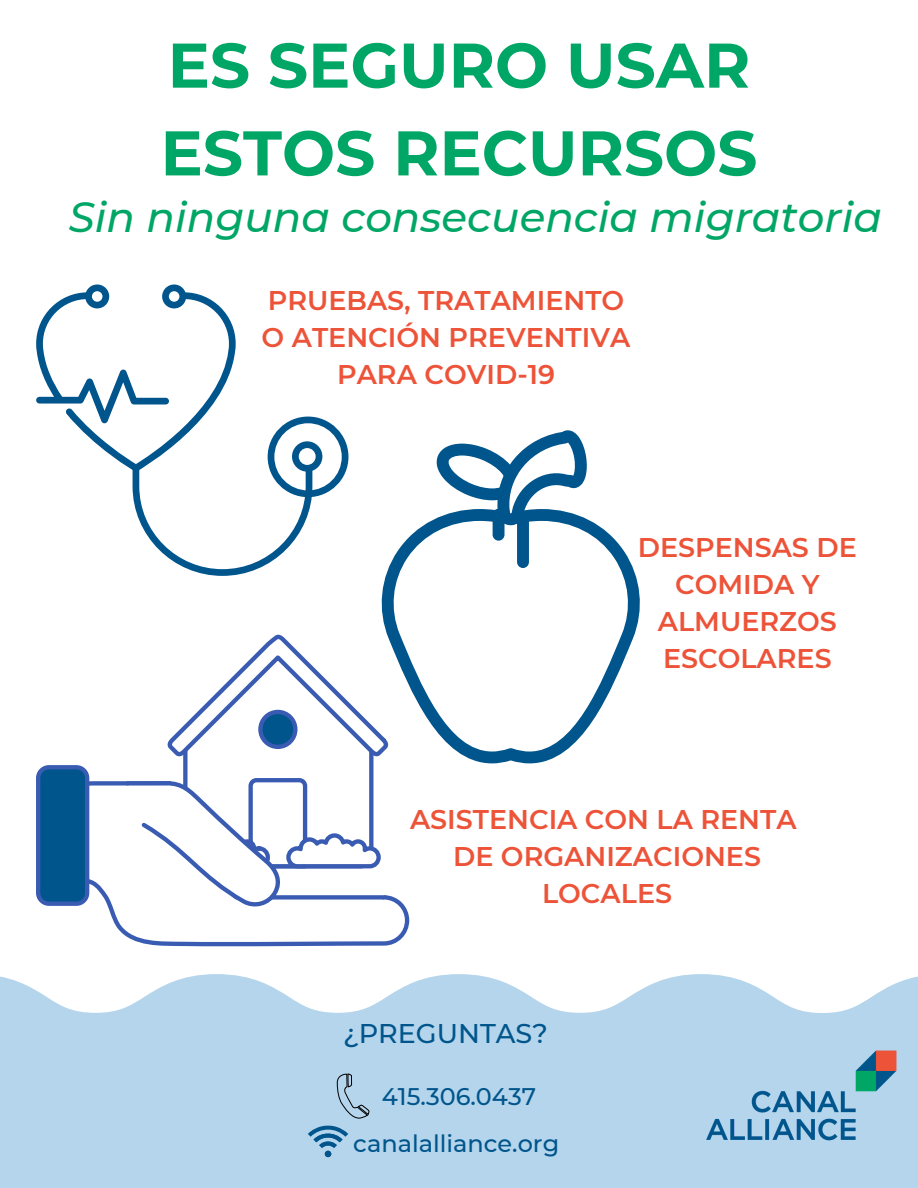
<style>
.page{position:relative;width:918px;height:1188px;background:#fff}
.page>*{position:absolute;margin:0;border:0;box-sizing:border-box;transform-origin:0 0}
.t1{font:700 63px/87.8px "Montserrat";color:#00a665}
.t2{font:italic 500 42px "Montserrat";color:#00a665}
.t3{font:600 27px/37.2px "Montserrat";color:#ed5338;text-align:center}
.t4{font:500 27px "Montserrat";color:#00558c}
.t5{font:500 24px "Montserrat";color:#00558c}
</style>
<div class="page">
<svg style="left:0;top:974px;width:918px;height:214px;fill:#b4d5eb"></svg>
<img style="left:686px;top:1029px;width:231px;height:134px">
<svg style="left:36px;top:284px;width:312px;height:292px"></svg>
<svg style="left:88px;top:779px;width:321px;height:167px"></svg>
<svg style="left:123px;top:634px;width:270px;height:280px"></svg>
<div style="left:38px;top:767px;width:49px;height:137px;background:#00558c;border-radius:11px"></div>
<div style="left:36px;top:765px;width:53px;height:141px;border:4px solid #395bb2;border-radius:11px"></div>
<svg style="left:368px;top:634px;width:168px;height:141px"></svg>
<svg style="left:377px;top:519px;width:263px;height:244px"></svg>
<svg style="left:435px;top:430px;width:152px;height:95px"></svg>
<div style="left:493px;top:509px;width:12px;height:32px;background:#00558c;border-radius:6px"></div>
<div style="left:517px;top:516px;width:12px;height:52px;background:#00558c;border-radius:6px"></div>
<svg style="left:337px;top:1074px;width:32px;height:45px"></svg>
<svg style="left:308px;top:1126px;width:40px;height:31px"></svg>
<h1 class="t1" style="left:161px;top:21px;width:598px">ES SEGURO USAR<br>ESTOS RECURSOS</h1>
<h2 class="t2" style="left:69px;top:192px;width:815px">Sin ninguna consecuencia migratoria</h2>
<p class="t3" style="left:262px;top:282px;width:370px">PRUEBAS, TRATAMIENTO<br>O ATENCIÓN PREVENTIVA<br>PARA COVID-19</p>
<p class="t3" style="left:638px;top:528px;width:220px">DESPENSAS DE<br>COMIDA Y<br>ALMUERZOS<br>ESCOLARES</p>
<p class="t3" style="left:410px;top:800px;width:388px">ASISTENCIA CON LA RENTA<br>DE ORGANIZACIONES<br>LOCALES</p>
<p class="t4" style="left:343px;top:1017px;width:206px">¿PREGUNTAS?</p>
<p class="t5" style="left:382px;top:1081px;width:156px">415.306.0437</p>
<p class="t5" style="left:353px;top:1129px;width:208px">canalalliance.org</p>
</div>
